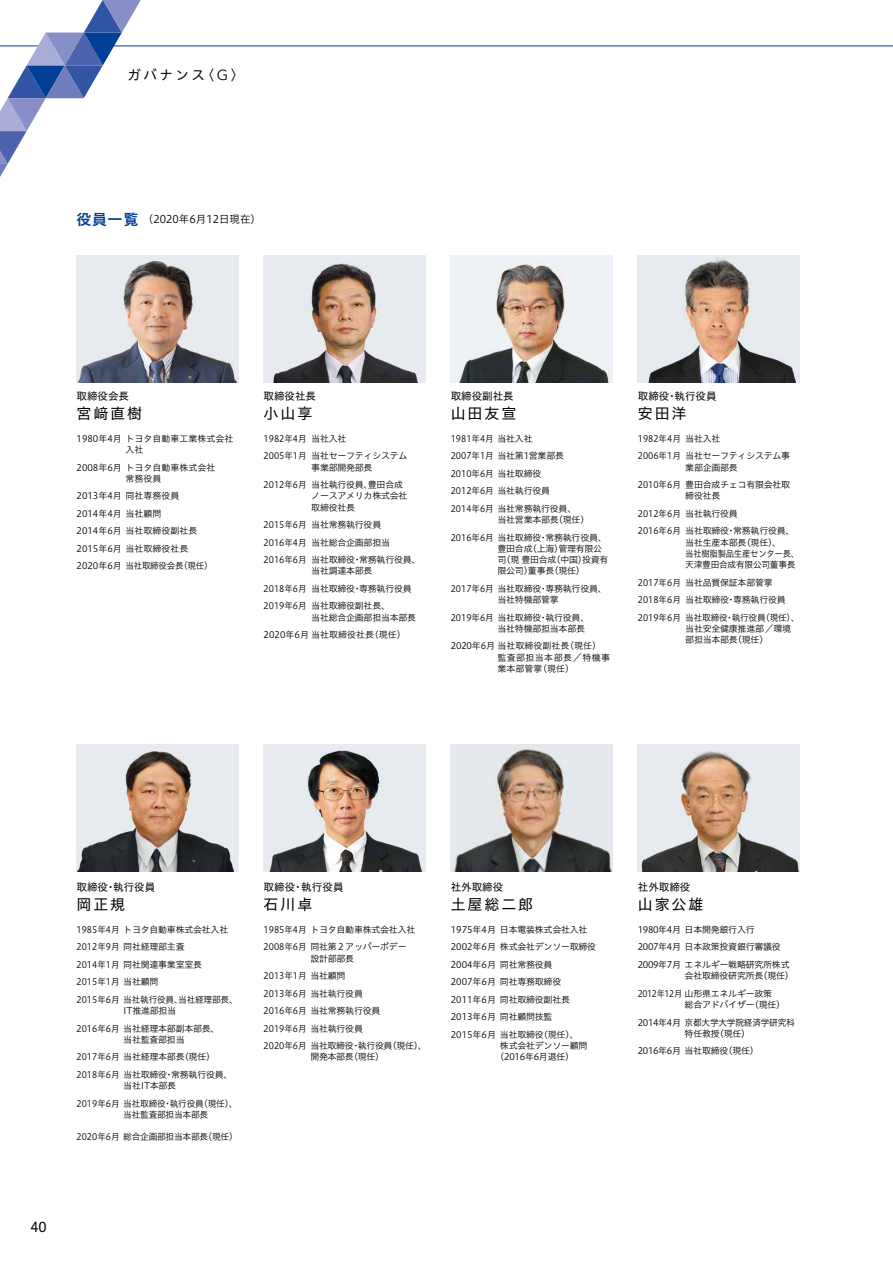
<style>
.page{position:relative;width:893px;height:1263px;background:#fff}
.page>*{position:absolute;margin:0;border:0;box-sizing:border-box;transform-origin:0 0}
.t1{font:15px "Hiragino UD Sans Std W4";letter-spacing:.125em;color:#000}
.t2{font:13.5px "Hiragino UD Sans Std W4";letter-spacing:.185em;color:#000}
.t3{font:10.5px "Hiragino UD Sans Std W4";color:#000}
.t4{font:10.5px "Hiragino UD Sans Std W3";color:#000}
.t5{font:9px/17.5px "Hiragino UD Sans Std W3";letter-spacing:-.03em;color:#000}
.t6{font:9px/17.5px "Hiragino UD Sans Std W3";color:#000}
.t7{font:9px/17.5px "Hiragino UD Sans Std W3";letter-spacing:-.03em;color:#000;scale:.95 1}
.t8{font:9px/17.5px "Hiragino UD Sans Std W3";color:#000;scale:.95 1}
.s1{font-family:"Avenir Next";font-size:14.55px}
.s2{font-family:"Hiragino UD Sans Std W6";font-size:15px;color:#003f98}
</style>
<div class="page">
<img style="left:77px;top:255px;width:161px;height:128px">
<img style="left:451px;top:255px;width:161px;height:128px">
<img style="left:264px;top:255px;width:161px;height:128px">
<img style="left:264px;top:744px;width:161px;height:128px">
<img style="left:77px;top:744px;width:161px;height:128px">
<img style="left:451px;top:744px;width:161px;height:128px">
<img style="left:638px;top:255px;width:161px;height:128px">
<img style="left:638px;top:744px;width:161px;height:128px">
<hr style="left:77px;top:45px;width:816px;height:1px;background:#003f98">
<svg style="left:0;top:0;width:141px;height:177px"></svg>
<h2 class="t2" style="left:128px;top:65px;width:118px">ガバナンス〈<span class="s1">G</span>〉</h2>
<p class="t4" style="left:77px;top:211px;width:186px"><span class="s2">役員一覧</span>（2020年6月12日現在）</p>
<p class="t3" style="left:77px;top:389px;width:54px">取締役会長</p>
<h1 class="t1" style="left:77px;top:402px;width:67px">宮﨑直樹</h1>
<p class="t6" style="left:125px;top:432px;width:109px;line-height:11.2px;text-indent:-49px">1980年4月トヨタ自動車工業株式会社入社</p>
<p class="t6" style="left:77px;top:461px;width:140px;line-height:11.2px;text-align:center">2008年6月トヨタ自動車株式会社常務役員</p>
<p class="t6" style="left:77px;top:487px;width:138px">2013年4月同社専務役員<br>2014年4月当社顧問<br>2014年6月当社取締役副社長<br>2015年6月当社取締役社長<br>2020年6月当社取締役会長（現任）</p>
<p class="t3" style="left:264px;top:389px;width:54px">取締役社長</p>
<h1 class="t1" style="left:264px;top:402px;width:50px">小山享</h1>
<p class="t8" style="left:264px;top:429px;width:153px">1982年4月当社入社<br>2005年1月当社セーフティシステム</p>
<p class="t5" style="left:264px;top:458px;width:141px;text-indent:48px">事業部開発部長<br>2012年6月当社執行役員、豊田合成</p>
<p class="t5" style="left:311px;top:490px;width:98px;line-height:11.2px">ノースアメリカ株式会社取締役社長</p>
<p class="t7" style="left:264px;top:515px;width:167px">2015年6月当社常務執行役員<br>2016年4月当社総合企画部担当<br>2016年6月当社取締役・常務執行役員、</p>
<p class="t5" style="left:264px;top:562px;width:150px;text-indent:48px">当社調達本部長<br>2018年6月当社取締役・専務執行役員<br>2019年6月当社取締役副社長、</p>
<p class="t6" style="left:264px;top:608px;width:154px;text-indent:48px">当社総合企画部担当本部長<br>2020年6月当社取締役社長（現任）</p>
<p class="t3" style="left:451px;top:389px;width:64px">取締役副社長</p>
<h1 class="t1" style="left:451px;top:402px;width:67px">山田友宣</h1>
<p class="t8" style="left:451px;top:429px;width:134px">1981年4月当社入社<br>2007年1月当社第1営業部長<br>2010年6月当社取締役<br>2012年6月当社執行役員<br>2014年6月当社常務執行役員、</p>
<p class="t5" style="left:451px;top:510px;width:158px;text-indent:47px">当社営業本部長(現任)<br>2016年6月当社取締役・常務執行役員、</p>
<p class="t5" style="left:497px;top:542px;width:113px;line-height:11.2px">豊田合成(上海)管理有限公司(現 豊田合成(中国)投資有限公司)董事長(現任)</p>
<p class="t7" style="left:451px;top:582px;width:166px;line-height:11.2px;text-align:center">2017年6月当社取締役・専務執行役員、当社特機部管掌</p>
<p class="t7" style="left:497px;top:611px;width:98px;line-height:11.2px;text-indent:-47px">2019年6月当社取締役・執行役員、当社特機部担当本部長</p>
<p class="t6" style="left:497px;top:640px;width:114px;line-height:11.2px;text-indent:-47px">2020年6月当社取締役副社長（現任）監査部担当本部長／特機事業本部管掌（現任）</p>
<p class="t3" style="left:638px;top:389px;width:80px">取締役・執行役員</p>
<h1 class="t1" style="left:638px;top:402px;width:50px">安田洋</h1>
<p class="t7" style="left:638px;top:429px;width:162px">1982年4月当社入社<br>2006年1月当社セーフティシステム事</p>
<p class="t5" style="left:638px;top:458px;width:154px;text-align:center">業部企画部長<br>2010年6月豊田合成チェコ有限会社取</p>
<p class="t5" style="left:638px;top:487px;width:158px;text-indent:47px">締役社長<br>2012年6月当社執行役員<br>2016年6月当社取締役･常務執行役員、</p>
<p class="t5" style="left:685px;top:536px;width:115px;line-height:11.2px">当社生産本部長(現任)、<br>当社樹脂製品生産センター長、天津豊田合成有限公司董事長</p>
<p class="t7" style="left:638px;top:573px;width:172px">2017年6月当社品質保証本部管掌<br>2018年6月当社取締役･専務執行役員<br>2019年6月当社取締役･執行役員（現任）、</p>
<p class="t5" style="left:685px;top:622px;width:107px;line-height:11.2px">当社安全健康推進部／環境部担当本部長(現任)</p>
<p class="t3" style="left:77px;top:879px;width:80px">取締役・執行役員</p>
<h1 class="t1" style="left:77px;top:893px;width:50px">岡正規</h1>
<p class="t7" style="left:77px;top:920px;width:171px">1985年4月トヨタ自動車株式会社入社<br>2012年9月同社経理部主査<br>2014年1月同社関連事業室室長<br>2015年1月当社顧問<br>2015年6月当社執行役員、当社経理部長、</p>
<p class="t5" style="left:77px;top:1001px;width:145px;text-align:center">IT推進部担当<br>2016年6月当社経理本部副本部長、</p>
<p class="t5" style="left:77px;top:1030px;width:158px;text-indent:47px">当社監査部担当<br>2017年6月当社経理本部長(現任)<br>2018年6月当社取締役･常務執行役員、</p>
<p class="t5" style="left:77px;top:1076px;width:162px;text-indent:47px">当社IT本部長<br>2019年6月当社取締役･執行役員（現任）、</p>
<p class="t7" style="left:77px;top:1128px;width:171px">2020年6月総合企画部担当本部長（現任）</p>
<p class="t5" style="left:123px;top:1105px;width:86px">当社監査部担当本部長</p>
<h2 class="t2" style="left:30px;top:1217px;width:18px">40</h2>
<p class="t3" style="left:264px;top:879px;width:81px">取締役・執行役員</p>
<h1 class="t1" style="left:264px;top:893px;width:50px">石川卓</h1>
<p class="t7" style="left:264px;top:920px;width:161px">1985年4月トヨタ自動車株式会社入社<br>2008年6月同社第２アッパーボデー</p>
<p class="t6" style="left:264px;top:949px;width:165px;text-indent:47px">設計部部長<br>2013年1月当社顧問<br>2013年6月当社執行役員<br>2016年6月当社常務執行役員<br>2019年6月当社執行役員<br>2020年6月当社取締役・執行役員（現任）、</p>
<p class="t5" style="left:310px;top:1048px;width:75px">開発本部長（現任）</p>
<p class="t3" style="left:451px;top:879px;width:54px">社外取締役</p>
<h1 class="t1" style="left:451px;top:893px;width:84px">土屋総二郎</h1>
<p class="t6" style="left:451px;top:920px;width:147px">1975年4月日本電装株式会社入社<br>2002年6月株式会社デンソー取締役<br>2004年6月同社常務役員<br>2007年6月同社専務取締役<br>2011年6月同社取締役副社長<br>2013年6月同社顧問技監<br>2015年6月当社取締役(現任)、</p>
<p class="t5" style="left:500px;top:1039px;width:89px;line-height:11.2px">株式会社デンソー顧問(2016年6月退任)</p>
<p class="t3" style="left:638px;top:879px;width:54px">社外取締役</p>
<h1 class="t1" style="left:638px;top:893px;width:67px">山家公雄</h1>
<p class="t5" style="left:638px;top:920px;width:153px">1980年4月日本開発銀行入行<br>2007年4月日本政策投資銀行審議役<br>2009年7月エネルギー戦略研究所株式</p>
<p class="t5" style="left:638px;top:966px;width:153px;text-indent:47px">会社取締役研究所長(現任)<br>2012年12月山形県エネルギー政策</p>
<p class="t5" style="left:638px;top:995px;width:159px;text-indent:47px">総合アドバイザー(現任)<br>2014年4月京都大学大学院経済学研究科</p>
<p class="t5" style="left:638px;top:1024px;width:118px;text-indent:47px">特任教授(現任)<br>2016年6月当社取締役(現任)</p>
</div>
